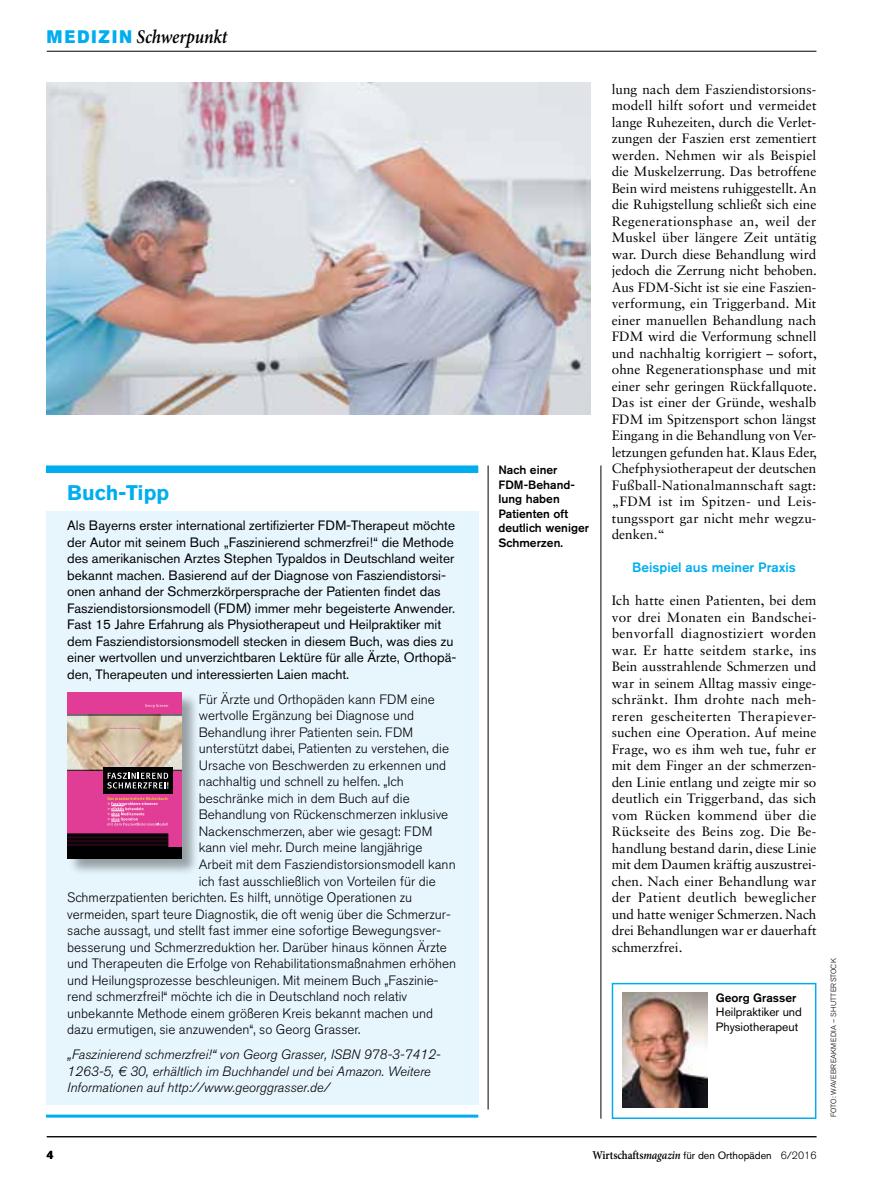
<style>
.page{position:relative;width:893px;height:1191px;background:#fff}
.page>*{position:absolute;margin:0;border:0;box-sizing:border-box;transform-origin:0 0}
.t1{font:700 21px "Akzidenz Grotesk BQ";color:#00aeef}
.t2{font:italic 600 19.5px "Minion Pro";letter-spacing:-.01em;color:#000;scale:.9 1}
.t3{font:13.5px/16.5px "Sabon LT Std";color:#000;text-align:justify}
.t4{font:300 13.5px "Akzidenz Grotesk BQ";color:#000}
.t5{font:13.5px/16.5px "Akzidenz Grotesk BQ";color:#000}
.t6{font:italic 300 13.5px/16.5px "Akzidenz Grotesk BQ";color:#000}
.t7{font:500 13.5px "Akzidenz Grotesk BQ";color:#00aeef}
.t8{font:500 12px/14.4px "Akzidenz Grotesk BQ";color:#000}
.t9{font:12px/14.4px "Akzidenz Grotesk BQ";color:#000}
.t10{font:700 12px "Akzidenz Grotesk BQ";color:#000}
.t11{font:10.5px "Akzidenz Grotesk BQ";color:#000}
.t12{font:300 7.5px "Akzidenz Grotesk BQ";letter-spacing:.01em;color:#000}
.s1{font-family:"Akzidenz Grotesk BQ Super";font-weight:400;font-style:normal;font-size:18px;color:#00aeef}
.s2{font-family:"Minion Pro";font-weight:600;font-size:12px}
.s3{font-family:"Minion Pro";font-weight:600;font-style:italic;font-size:12px}
.s4{font-weight:300}
</style>
<div class="page">
<hr style="left:47px;top:1136px;width:769px;height:1px;background:#000">
<hr style="left:47px;top:51px;width:769px;height:1px;background:#000">
<hr style="left:488px;top:465px;width:1px;height:644px;background:#000">
<hr style="left:601px;top:465px;width:1px;height:653px;background:#000">
<div style="left:46px;top:512px;width:432px;height:592px;background:#e7f6fd"></div>
<hr style="left:46px;top:1114px;width:432px;height:3px;background:#00aeef">
<div style="left:46px;top:465px;width:432px;height:8px;background:#00aeef"></div>
<div style="left:68px;top:693px;width:131px;height:182px;background:#000;opacity:.35"></div>
<div style="left:67px;top:692px;width:115px;height:166px;background:#e23d96"></div>
<div style="left:67px;top:847px;width:115px;height:11px;background:#000"></div>
<hr style="left:67px;top:846px;width:101px;height:1px;background:#000">
<hr style="left:67px;top:845px;width:101px;height:1px;background:#000">
<hr style="left:67px;top:844px;width:101px;height:1px;background:#000">
<hr style="left:67px;top:843px;width:101px;height:1px;background:#000">
<hr style="left:67px;top:842px;width:101px;height:1px;background:#000">
<hr style="left:67px;top:841px;width:101px;height:1px;background:#000">
<hr style="left:67px;top:840px;width:101px;height:1px;background:#000">
<hr style="left:67px;top:839px;width:101px;height:1px;background:#000">
<hr style="left:67px;top:838px;width:101px;height:1px;background:#000">
<hr style="left:67px;top:837px;width:101px;height:1px;background:#000">
<hr style="left:67px;top:836px;width:101px;height:1px;background:#000">
<hr style="left:67px;top:835px;width:101px;height:1px;background:#000">
<hr style="left:67px;top:834px;width:101px;height:1px;background:#000">
<hr style="left:67px;top:833px;width:101px;height:1px;background:#000">
<svg style="left:108px;top:797px;width:60px;height:28px"></svg>
<svg style="left:145px;top:704px;width:23px;height:3px"></svg>
<div style="left:103px;top:767px;width:70px;height:26px;background:linear-gradient(to right,#000,#000)"></div>
<svg style="left:67px;top:714px;width:115px;height:74px;background:#b5968c"></svg>
<img style="left:47px;top:83px;width:543px;height:332px">
<div style="left:612px;top:983px;width:204px;height:136px;border:2px solid #00aeef"></div>
<img style="left:622px;top:992px;width:85px;height:115px">
<h2 class="t2" style="left:47px;top:23px;width:202px"><span class="s1">MEDIZIN</span> Schwerpunkt</h2>
<h1 class="t1" style="left:67px;top:481px;width:103px">Buch-Tipp</h1>
<p class="t5" style="left:67px;top:517px;width:391px">Als Bayerns erster international zertifizierter FDM-Therapeut möchte der Autor mit seinem Buch „Faszinierend schmerzfrei!“ die Methode des amerikanischen Arztes Stephen Typaldos in Deutschland weiter bekannt machen. Basierend auf der Diagnose von Fasziendistorsi&shy;onen anhand der Schmerzkörpersprache der Patienten findet das Fasziendistorsionsmodell (FDM) immer mehr begeisterte Anwender.<br>Fast 15 Jahre Erfahrung als Physiotherapeut und Heilpraktiker mit dem Fasziendistorsionsmodell stecken in diesem Buch, was dies zu einer wertvollen und unverzichtbaren Lektüre für alle Ärzte, Orthopä&shy;den, Therapeuten und interessierten Laien macht.</p>
<p class="t4" style="left:199px;top:691px;width:238px">Für Ärzte und Orthopäden kann FDM eine</p>
<p class="t4" style="left:199px;top:708px;width:217px">wertvolle Ergänzung bei Diagnose und</p>
<p class="t4" style="left:199px;top:724px;width:216px">Behandlung ihrer Patienten sein. FDM</p>
<p class="t4" style="left:199px;top:741px;width:252px">unterstützt dabei, Patienten zu verstehen, die</p>
<p class="t4" style="left:199px;top:757px;width:249px">U rsache von Beschwerden zu erkennen und</p>
<p class="t4" style="left:199px;top:774px;width:207px">nachhaltig und schnell zu helfen. „Ich</p>
<p class="t4" style="left:199px;top:790px;width:213px">beschränke mich in dem Buch auf die</p>
<p class="t4" style="left:199px;top:807px;width:251px">Behandlung von Rückenschmerzen inklusive</p>
<p class="t4" style="left:199px;top:823px;width:235px">Nackenschmerzen, aber wie gesagt: FDM</p>
<p class="t4" style="left:199px;top:840px;width:225px">kann viel mehr. Durch meine langjährige</p>
<p class="t4" style="left:199px;top:856px;width:258px">Arbeit mit dem Fasziendistorsionsmodell kann</p>
<p class="t4" style="left:199px;top:873px;width:238px">ich fast ausschließlich von Vorteilen für die</p>
<p class="t4" style="left:67px;top:889px;width:347px">Schmerzpatienten berichten. Es hilft, unnötige Operationen zu</p>
<p class="t4" style="left:67px;top:906px;width:385px">vermeiden, spart teure Diagnostik, die oft wenig über die Schmerzur-</p>
<p class="t4" style="left:67px;top:922px;width:375px">sache aussagt, und stellt fast immer eine sofortige Bewegungsver-</p>
<p class="t4" style="left:67px;top:939px;width:381px">besserung und Schmerzreduktion her. Darüber hinaus können Ärzte</p>
<p class="t4" style="left:67px;top:955px;width:390px">und Therapeuten die Erfolge von Rehabilitationsmaßnahmen erhöhen</p>
<p class="t4" style="left:67px;top:972px;width:373px">und Heilungsprozesse beschleunigen. Mit meinem Buch „Faszinie-</p>
<p class="t4" style="left:67px;top:988px;width:341px">rend schmerzfrei!“ möchte ich die in Deutschland noch relativ</p>
<p class="t4" style="left:67px;top:1005px;width:367px">unbekannte Methode einem größeren Kreis bekannt machen und</p>
<p class="t4" style="left:67px;top:1021px;width:295px">dazu ermutigen, sie anzuwenden“, so Georg Grasser.</p>
<p class="t6" style="left:67px;top:1046px;width:375px">„Faszinierend schmerzfrei!“ von Georg Grasser, ISBN 978-3-7412-<br>1263-5, € 30, erhältlich im Buchhandel und bei Amazon. Weitere<br>Informationen auf http://www.georggrasser.de/</p>
<p class="t8" style="left:498px;top:463px;width:92px">Nach einer<br>FDM-Behand&shy;lung haben<br>Patienten oft deutlich weniger<br>Schmerzen.</p>
<p class="t3" style="left:612px;top:80px;width:207px">lung nach dem Fasziendistorsions&shy;modell hilft sofort und vermeidet lange Ruhezeiten, durch die Verlet&shy;zungen der Faszien erst zementiert werden. Nehmen wir als Beispiel die Muskelzerrung. Das betroffene Bein wird meistens ruhiggestellt. An die Ruhigstellung schließt sich eine Regenerationsphase an, weil der Muskel über längere Zeit untätig war. Durch diese Behandlung wird jedoch die Zerrung nicht behoben.<br>Aus FDM-Sicht ist sie eine Faszien&shy;verformung, ein Triggerband. Mit einer manuellen Behandlung nach FDM wird die Verformung schnell und nachhaltig korrigiert – sofort, ohne Regenerationsphase und mit einer sehr geringen Rückfallquote.<br>Das ist einer der Gründe, weshalb FDM im Spitzensport schon längst Eingang in die Behandlung von Ver&shy;letzungen gefunden hat. Klaus Eder, Chefphysiotherapeut der deutschen Fußball-Nationalmannschaft sagt: „FDM ist im Spitzen- und Leis&shy;tungssport gar nicht mehr wegzu&shy;denken.“</p>
<p class="t7" style="left:632px;top:559px;width:165px">Beispiel aus meiner Praxis</p>
<p class="t3" style="left:612px;top:592px;width:206px">Ich hatte einen Patienten, bei dem vor drei Monaten ein Bandschei&shy;benvorfall diagnostiziert worden war. Er hatte seitdem starke, ins Bein ausstrahlende Schmerzen und war in seinem Alltag massiv einge&shy;schränkt. Ihm drohte nach meh&shy;reren gescheiterten Therapiever&shy;suchen eine Operation. Auf meine Frage, wo es ihm weh tue, fuhr er mit dem Finger an der schmerzen&shy;den Linie entlang und zeigte mir so deutlich ein Triggerband, das sich vom Rücken kommend über die Rückseite des Beins zog. Die Be&shy;handlung bestand darin, diese Linie mit dem Daumen kräftig auszustrei&shy;chen. Nach einer Behandlung war der Patient deutlich beweglicher und hatte weniger Schmerzen. Nach drei Behandlungen war er dauerhaft schmerzfrei.</p>
<p class="t8" style="left:716px;top:990px;width:82px">Georg Grasser</p>
<p class="t9" style="left:716px;top:1004px;width:87px">Heilpraktiker und<br>Physiotherapeut</p>
<p class="t10" style="left:47px;top:1147px;width:8px">4</p>
<p class="t11" style="left:593px;top:1149px;width:225px"><span class="s2">Wirtschafts</span><span class="s3">magazin</span> für den Orthopäden <span class="s4">6/2016</span></p>
<p class="t12" style="left:829px;top:1117px;width:160px;rotate:-90deg">FOTO: waveb reakm edia – shutterstock</p>
</div>
